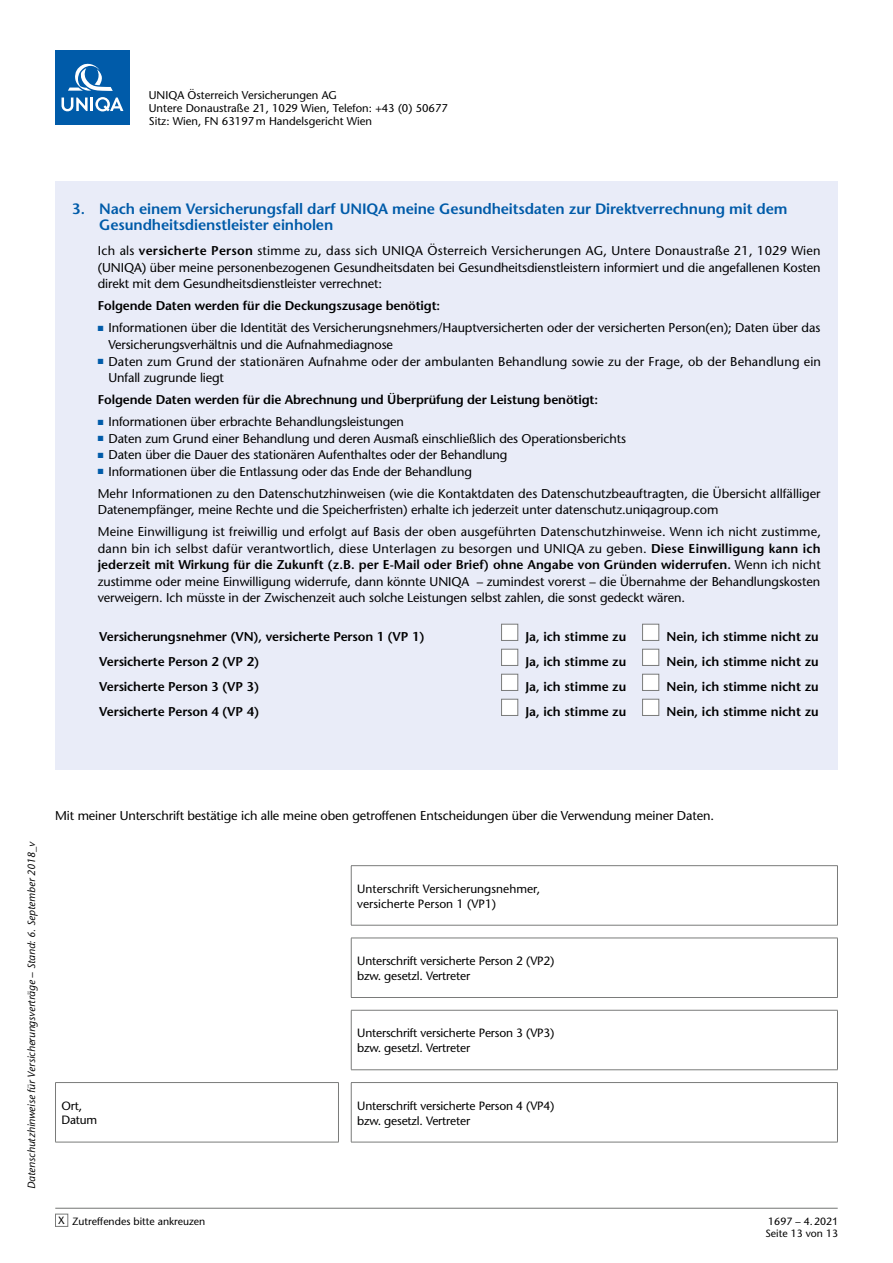
<style>
.page{position:relative;width:893px;height:1263px;background:#fff}
.page>*{position:absolute;margin:0;border:0;box-sizing:border-box;transform-origin:0 0}
.t1{font:600 15px/16.5px "Stone Sans";letter-spacing:-.01em;color:#005ba9}
.t2{font:12.75px/16.5px "Stone Sans";letter-spacing:-.01em;color:#000;text-align:justify}
.t3{font:600 12.75px "Stone Sans";letter-spacing:-.01em;color:#000}
.t4{font:12.75px/16.5px "Stone Sans";letter-spacing:.01em;color:#000}
.t5{font:12px/15px "Stone Sans";letter-spacing:-.015em;color:#000}
.t6{font:11.25px/12.8px "Stone Sans";color:#000}
.t7{font:italic 10.5px "Stone Sans";color:#000}
.t8{font:10.5px/12px "Stone Sans";color:#000}
.s1{font-weight:600}
.s2{color:#005ba9}
.s3{font-family:"Arial"}
</style>
<div class="page">
<hr style="left:55px;top:1208px;width:783px;height:1px;background:#7a7b7a">
<div style="left:55px;top:1214px;width:13px;height:12px;border:1px solid #7a7b7a"></div>
<div style="left:55px;top:50px;width:75px;height:74px;background:#005ba9"></div>
<svg style="left:62px;top:97px;width:61px;height:14px"></svg>
<svg style="left:68px;top:63px;width:45px;height:28px"></svg>
<div style="left:55px;top:181px;width:783px;height:589px;background:#e9ecf8"></div>
<div style="left:501px;top:624px;width:17px;height:17px;background:#fff;border:1px solid #7a7b7a"></div>
<div style="left:642px;top:624px;width:17px;height:17px;background:#fff;border:1px solid #7a7b7a"></div>
<div style="left:501px;top:649px;width:17px;height:17px;background:#fff;border:1px solid #7a7b7a"></div>
<div style="left:642px;top:649px;width:17px;height:17px;background:#fff;border:1px solid #7a7b7a"></div>
<div style="left:501px;top:674px;width:17px;height:17px;background:#fff;border:1px solid #7a7b7a"></div>
<div style="left:642px;top:674px;width:17px;height:17px;background:#fff;border:1px solid #7a7b7a"></div>
<div style="left:501px;top:699px;width:17px;height:17px;background:#fff;border:1px solid #7a7b7a"></div>
<div style="left:642px;top:699px;width:17px;height:17px;background:#fff;border:1px solid #7a7b7a"></div>
<hr style="left:351px;top:865px;width:487px;height:1px;background:#7a7b7a">
<hr style="left:351px;top:866px;width:1px;height:59px;background:#7a7b7a">
<hr style="left:837px;top:866px;width:1px;height:59px;background:#7a7b7a">
<hr style="left:351px;top:925px;width:487px;height:1px;background:#7a7b7a">
<hr style="left:351px;top:938px;width:487px;height:1px;background:#7a7b7a">
<hr style="left:351px;top:938px;width:1px;height:59px;background:#7a7b7a">
<hr style="left:837px;top:938px;width:1px;height:59px;background:#7a7b7a">
<hr style="left:351px;top:997px;width:487px;height:1px;background:#7a7b7a">
<hr style="left:351px;top:1010px;width:487px;height:1px;background:#7a7b7a">
<hr style="left:351px;top:1010px;width:1px;height:59px;background:#7a7b7a">
<hr style="left:837px;top:1010px;width:1px;height:59px;background:#7a7b7a">
<hr style="left:351px;top:1069px;width:487px;height:1px;background:#7a7b7a">
<hr style="left:55px;top:1082px;width:284px;height:1px;background:#7a7b7a">
<hr style="left:55px;top:1083px;width:1px;height:59px;background:#7a7b7a">
<hr style="left:338px;top:1083px;width:1px;height:59px;background:#7a7b7a">
<hr style="left:351px;top:1082px;width:487px;height:1px;background:#7a7b7a">
<hr style="left:351px;top:1083px;width:1px;height:59px;background:#7a7b7a">
<hr style="left:837px;top:1083px;width:1px;height:59px;background:#7a7b7a">
<hr style="left:55px;top:1142px;width:284px;height:1px;background:#7a7b7a">
<hr style="left:351px;top:1142px;width:487px;height:1px;background:#7a7b7a">
<p class="t6" style="left:149px;top:89px;width:301px">UNIQA Österreich Versicherungen AG<br>Untere Donaustraße 21, 1029 Wien, Telefon: +43 (0) 50677<br>Sitz: Wien, FN 63197 m Handelsgericht Wien</p>
<p class="t1" style="left:99px;top:200px;width:690px;text-indent:-27px">3. Nach einem Versicherungsfall darf UNIQA meine Gesundheitsdaten zur Direktverrechnung mit dem<br>Gesundheitsdienstleister einholen</p>
<p class="t2" style="left:98px;top:243px;width:724px">Ich als <span class="s1">versicherte Person</span> stimme zu, dass sich UNIQA Österreich Versicherungen AG, Untere Donaustraße 21, 1029 Wien (UNIQA) über meine personenbezogenen Gesundheitsdaten bei Gesundheitsdienstleistern informiert und die angefallenen Kosten direkt mit dem Gesundheitsdienstleister verrechnet:</p>
<p class="t3" style="left:98px;top:298px;width:344px">Folgende Daten werden für die Deckungszusage benötigt:</p>
<p class="t2" style="left:108px;top:320px;width:713px;text-indent:-11px"><span class="s2">■</span> Informationen über die Identität des Versicherungsnehmers/Hauptversicherten oder der versicherten Person(en); Daten über das<br>Versicherungsverhältnis und die Aufnahmediagnose</p>
<p class="t4" style="left:108px;top:353px;width:714px;text-indent:-11px"><span class="s2">■</span> Daten zum Grund der stationären Aufnahme oder der ambulanten Behandlung sowie zu der Frage, ob der Behandlung ein<br>Unfall zugrunde liegt</p>
<p class="t3" style="left:98px;top:392px;width:502px">Folgende Daten werden für die Abrechnung und Überprüfung der Leistung benötigt:</p>
<p class="t2" style="left:98px;top:413px;width:308px"><span class="s2">■</span> Informationen über erbrachte Behandlungsleistungen</p>
<p class="t2" style="left:98px;top:430px;width:530px"><span class="s2">■</span> Daten zum Grund einer Behandlung und deren Ausmaß einschließlich des Operationsberichts</p>
<p class="t2" style="left:98px;top:446px;width:411px"><span class="s2">■</span> Daten über die Dauer des stationären Aufenthaltes oder der Behandlung</p>
<p class="t2" style="left:98px;top:460px;width:724px;line-height:22px"><span class="s2">■</span> Informationen über die Entlassung oder das Ende der Behandlung<br>Mehr Informationen zu den Datenschutzhinweisen (wie die Kontaktdaten des Datenschutzbeauftragten, die Übersicht allfälliger</p>
<p class="t4" style="left:98px;top:498px;width:725px;line-height:22px">Datenempfänger, meine Rechte und die Speicherfristen) erhalte ich jederzeit unter datenschutz.uniqagroup.com<br>Meine Einwilligung ist freiwillig und erfolgt auf Basis der oben ausgeführten Datenschutzhinweise. Wenn ich nicht zustimme,</p>
<p class="t2" style="left:98px;top:540px;width:725px">dann bin ich selbst dafür verantwortlich, diese Unterlagen zu besorgen und UNIQA zu geben. <span class="s1">Diese Einwilligung kann ich jederzeit mit Wirkung für die Zukunft (z.B. per E-Mail oder Brief) ohne Angabe von Gründen widerrufen.</span> Wenn ich nicht zustimme oder meine Einwilligung widerrufe, dann könnte UNIQA – zumindest vorerst – die Übernahme der Behandlungs kosten verweigern. Ich müsste in der Zwischenzeit auch solche Leistungen selbst zahlen, die sonst gedeckt wären.</p>
<p class="t3" style="left:99px;top:628px;width:327px">Versicherungsnehmer (VN), versicherte Person 1 (VP 1)</p>
<p class="t3" style="left:525px;top:628px;width:103px">Ja, ich stimme zu</p>
<p class="t3" style="left:666px;top:628px;width:154px">Nein, ich stimme nicht zu</p>
<p class="t3" style="left:99px;top:653px;width:162px">Versicherte Person 2 (VP 2)</p>
<p class="t3" style="left:525px;top:653px;width:103px">Ja, ich stimme zu</p>
<p class="t3" style="left:666px;top:653px;width:154px">Nein, ich stimme nicht zu</p>
<p class="t3" style="left:99px;top:678px;width:162px">Versicherte Person 3 (VP 3)</p>
<p class="t3" style="left:525px;top:678px;width:103px">Ja, ich stimme zu</p>
<p class="t3" style="left:666px;top:678px;width:154px">Nein, ich stimme nicht zu</p>
<p class="t3" style="left:99px;top:703px;width:162px">Versicherte Person 4 (VP 4)</p>
<p class="t3" style="left:525px;top:703px;width:103px">Ja, ich stimme zu</p>
<p class="t3" style="left:666px;top:703px;width:154px">Nein, ich stimme nicht zu</p>
<p class="t7" style="left:25px;top:1189px;width:349px;rotate:-90deg">Datenschutzhinweise für Versicherungsverträge – Stand: 6. September 2018_v</p>
<p class="t2" style="left:55px;top:807px;width:660px">Mit meiner Unterschrift bestätige ich alle meine oben getroffenen Entscheidungen über die Verwendung meiner Daten.</p>
<p class="t5" style="left:357px;top:881px;width:185px">Unterschrift Versicherungsnehmer, versicherte Person 1 (VP1)</p>
<p class="t5" style="left:357px;top:953px;width:199px">Unterschrift versicherte Person 2 (VP2) bzw. gesetzl. Vertreter</p>
<p class="t5" style="left:357px;top:1025px;width:199px">Unterschrift versicherte Person 3 (VP3) bzw. gesetzl. Vertreter</p>
<p class="t5" style="left:61px;top:1098px;width:37px;line-height:14.2px">Ort,<br>Datum</p>
<p class="t5" style="left:357px;top:1098px;width:199px">Unterschrift versicherte Person 4 (VP4) bzw. gesetzl. Vertreter</p>
<p class="t8" style="left:58px;top:1215px;width:149px">X Zutreffendes bitte ankreuzen</p>
<p class="t8" style="left:765px;top:1215px;width:74px">1697 – 4. 202<span class="s3">1<br></span>Seite 13 von 13</p>
</div>
